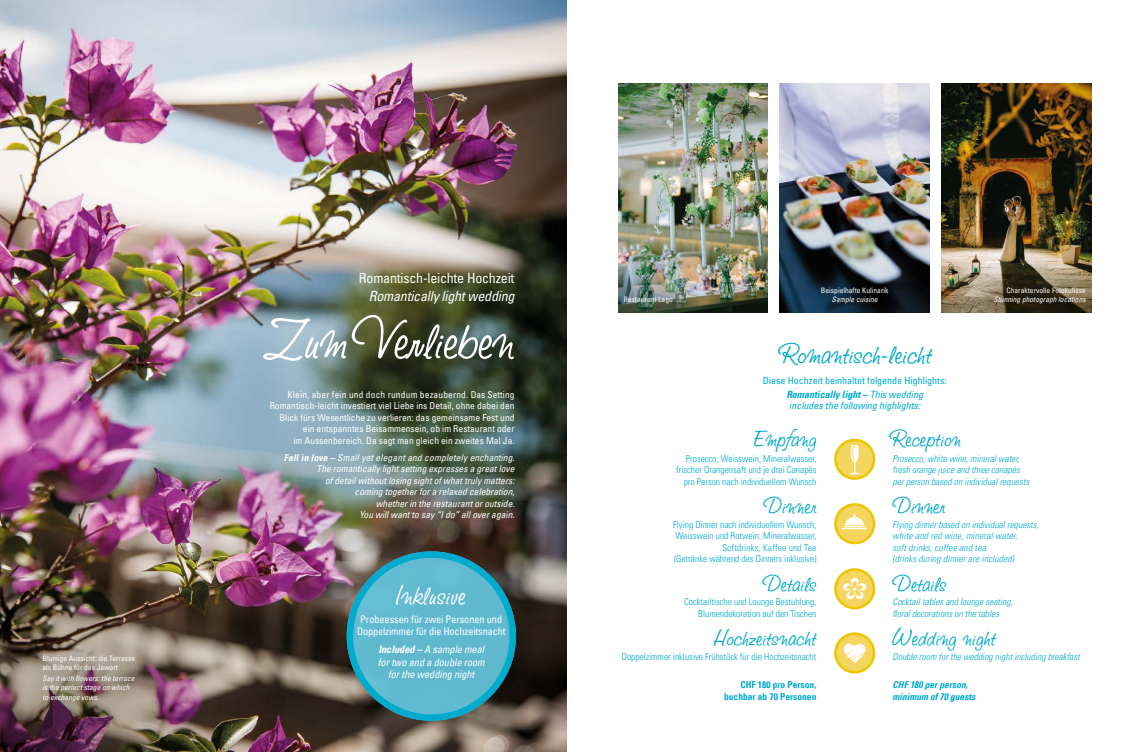
<style>
.page{position:relative;width:1134px;height:752px;background:#fff}
.page>*{position:absolute;margin:0;border:0;box-sizing:border-box;transform-origin:0 0}
.t1{font:66px "Studio Script ITC Std";letter-spacing:-.015em;color:#fff}
.t2{font:33px "Studio Script ITC Std";color:#00abcd}
.t3{font:33px "Studio Script ITC Std";color:#fff}
.t4{font:27px "Studio Script ITC Std";color:#00abcd}
.t5{font:condensed 14px "Univers Com 57";letter-spacing:-.015em;color:#fff}
.t6{font:14px "Univers Com 57 Condensed Obl";letter-spacing:-.015em;color:#fff}
.t7{font:condensed 10.5px/12.5px "Univers Com 57";letter-spacing:-.015em;color:#fff;text-align:center}
.t8{font:10.5px/12.5px "Univers Com 57 Condensed Obl";letter-spacing:-.005em;color:#fff;text-align:center}
.t9{font:condensed 10px "Univers Com 57";color:#00abcd}
.t10{font:10px "Univers Com 57 Condensed Obl";color:#00abcd}
.t11{font:10px "Univers Com 67 Bold Cond Obl";color:#00abcd}
.t12{font:9.5px/11.5px "Univers Com 47 Light Cond";color:#00abcd;text-align:right}
.t13{font:9.5px/11.5px "Univers Com 47 Light Cond Obl";color:#00abcd}
.t14{font:condensed 9.5px/11.5px "Univers Com 57";color:#fff;text-align:right}
.t15{font:9.5px/11.5px "Univers Com 57 Condensed Obl";color:#fff;text-align:right}
.t16{font:9.5px/11.5px "Univers Com 67 Bold Cond";color:#00abcd;text-align:right}
.t17{font:9.5px/11.5px "Univers Com 67 Bold Cond Obl";color:#00abcd}
.t18{font:condensed 7.5px/9px "Univers Com 57";color:#fff}
.t19{font:7.5px/9px "Univers Com 57 Condensed Obl";color:#fff}
.s1{font-family:"Univers Com 67 Bold Cond Obl"}
.s2{font-family:"Univers Com 57 Condensed Obl"}
</style>
<div class="page">
<img style="left:0;top:0;width:567px;height:751px">
<img style="left:780px;top:84px;width:150px;height:228px">
<img style="left:942px;top:84px;width:149px;height:228px">
<img style="left:618px;top:84px;width:150px;height:228px">
<svg style="left:835px;top:504px;width:39px;height:38px"></svg>
<div style="left:834px;top:503px;width:41px;height:41px;border:3px solid #edc500;border-radius:50%"></div>
<hr style="left:841px;top:527px;width:25px;height:2px;background:#fff">
<svg style="left:844px;top:514px;width:20px;height:12px"></svg>
<svg style="left:835px;top:569px;width:39px;height:38px"></svg>
<div style="left:834px;top:568px;width:41px;height:41px;border:3px solid #edc500;border-radius:50%"></div>
<svg style="left:842px;top:577px;width:25px;height:23px"></svg>
<div style="left:835px;top:440px;width:39px;height:38px;background:#f4d55f;border-radius:50%"></div>
<div style="left:834px;top:438px;width:41px;height:41px;border:3px solid #edc500;border-radius:50%"></div>
<svg style="left:850px;top:445px;width:9px;height:29px"></svg>
<svg style="left:835px;top:633px;width:39px;height:39px"></svg>
<div style="left:834px;top:632px;width:41px;height:41px;border:3px solid #edc500;border-radius:50%"></div>
<svg style="left:843px;top:642px;width:23px;height:20px"></svg>
<div style="left:20px;top:631px;width:137px;height:93px;background:#1d1d1b;opacity:.75"></div>
<svg style="left:347px;top:551px;width:169px;height:169px;background:#58b8ce"></svg>
<div style="left:347px;top:551px;width:169px;height:169px;border:6px solid #00abcd;border-radius:50%"></div>
<p class="t18" style="left:43px;top:653px;width:94px">Blumige Aussicht: die Terrasse als Bühne für das Jawort</p>
<p class="t19" style="left:43px;top:673px;width:94px">Say it with flowers: the terrace is the perfect stage on which to exchange vows.</p>
<h3 class="t5" style="left:359px;top:268px;width:157px">Romantisch-leichte Hochzeit</h3>
<h3 class="t6" style="left:369px;top:286px;width:147px">Romantically light wedding</h3>
<h1 class="t1" style="left:266px;top:299px;width:246px">ZumVerlieben</h1>
<p class="t14" style="left:270px;top:388px;width:246px">Klein, aber fein und doch rundum bezaubernd. Das Setting Romantisch-leicht investiert viel Liebe ins Detail, ohne dabei den Blick fürs Wesentliche zu verlieren: das gemeinsame Fest und ein entspanntes Beisammensein, ob im Restaurant oder<br>im Aussenbereich. Da sagt man gleich ein zweites Mal Ja.</p>
<p class="t15" style="left:284px;top:451px;width:232px"><span class="s1">Fall in love –</span> Small yet elegant and completely enchanting.<br>The romantically light setting expresses a great love<br>of detail without losing sight of what truly matters:<br>coming together for a relaxed celebration,<br>whether in the restaurant or outside.<br>You will want to say “I do” all over again.</p>
<h2 class="t3" style="left:397px;top:575px;width:70px">Inklusive</h2>
<p class="t7" style="left:357px;top:612px;width:150px">Probeessen für zwei Personen und<br>Doppelzimmer für die Hochzeitsnacht</p>
<p class="t8" style="left:378px;top:642px;width:108px"><span class="s1">Included –</span> A sample meal for two and a double room for the wedding night</p>
<p class="t18" style="left:624px;top:295px;width:51px">Restaurant Lago</p>
<p class="t18" style="left:821px;top:286px;width:69px">Beispielhafte Kulinarik</p>
<p class="t19" style="left:832px;top:295px;width:47px">Sample cuisine</p>
<p class="t18" style="left:1007px;top:286px;width:81px">Charaktervolle Fotokulisse</p>
<p class="t19" style="left:994px;top:295px;width:94px">Stunning photograph locations</p>
<h2 class="t2" style="left:777px;top:334px;width:156px">Romantisch-leicht</h2>
<p class="t9" style="left:763px;top:373px;width:185px">Diese Hochzeit beinhaltet folgende Highlights:</p>
<p class="t11" style="left:786px;top:388px;width:138px">Romantically light – <span class="s2">This wedding</span></p>
<p class="t10" style="left:789px;top:399px;width:133px">includes the following highlights:</p>
<h3 class="t4" style="left:889px;top:422px;width:72px">Reception</h3>
<p class="t13" style="left:892px;top:452px;width:138px">Prosecco, white wine, mineral water, fresh orange juice and three canapés per person based on individual requests</p>
<h3 class="t4" style="left:892px;top:489px;width:55px">Dinner</h3>
<p class="t13" style="left:892px;top:518px;width:148px">Flying dinner based on individual requests, white and red wine, mineral water,<br>soft drinks, coffee and tea<br>(drinks during dinner are included)</p>
<h3 class="t4" style="left:892px;top:566px;width:55px">Details</h3>
<p class="t13" style="left:892px;top:595px;width:122px">Cocktail tables and lounge seating, floral decorations on the tables</p>
<h3 class="t4" style="left:892px;top:621px;width:105px">Wedding night</h3>
<p class="t13" style="left:892px;top:650px;width:189px">Double room for the wedding night including breakfast</p>
<p class="t17" style="left:892px;top:679px;width:84px">CHF 180 per person, minimum of 70 guests</p>
<h3 class="t4" style="left:753px;top:422px;width:65px">Empfang</h3>
<p class="t12" style="left:676px;top:452px;width:142px">Prosecco, Weisswein, Mineralwasser, frischer Orangensaft und je drei Canapés pro Person nach individuellem Wunsch</p>
<h3 class="t4" style="left:764px;top:489px;width:55px">Dinner</h3>
<p class="t12" style="left:673px;top:518px;width:145px">Flying Dinner nach individuellem Wunsch, Weisswein und Rotwein, Mineralwasser, Softdrinks, Kaffee und Tee<br>(Getränke während des Dinners inklusive)</p>
<h3 class="t4" style="left:762px;top:566px;width:55px">Details</h3>
<p class="t12" style="left:684px;top:595px;width:134px">Cocktailtische und Lounge Bestuhlung,<br>Blumendekoration auf den Tischen</p>
<h3 class="t4" style="left:715px;top:621px;width:103px">Hochzeitsnacht</h3>
<p class="t12" style="left:622px;top:650px;width:196px">Doppelzimmer inklusive Frühstück für die Hochzeitsnacht</p>
<p class="t16" style="left:724px;top:679px;width:94px">CHF 180 pro Person, buchbar ab 70 Personen</p>
</div>
